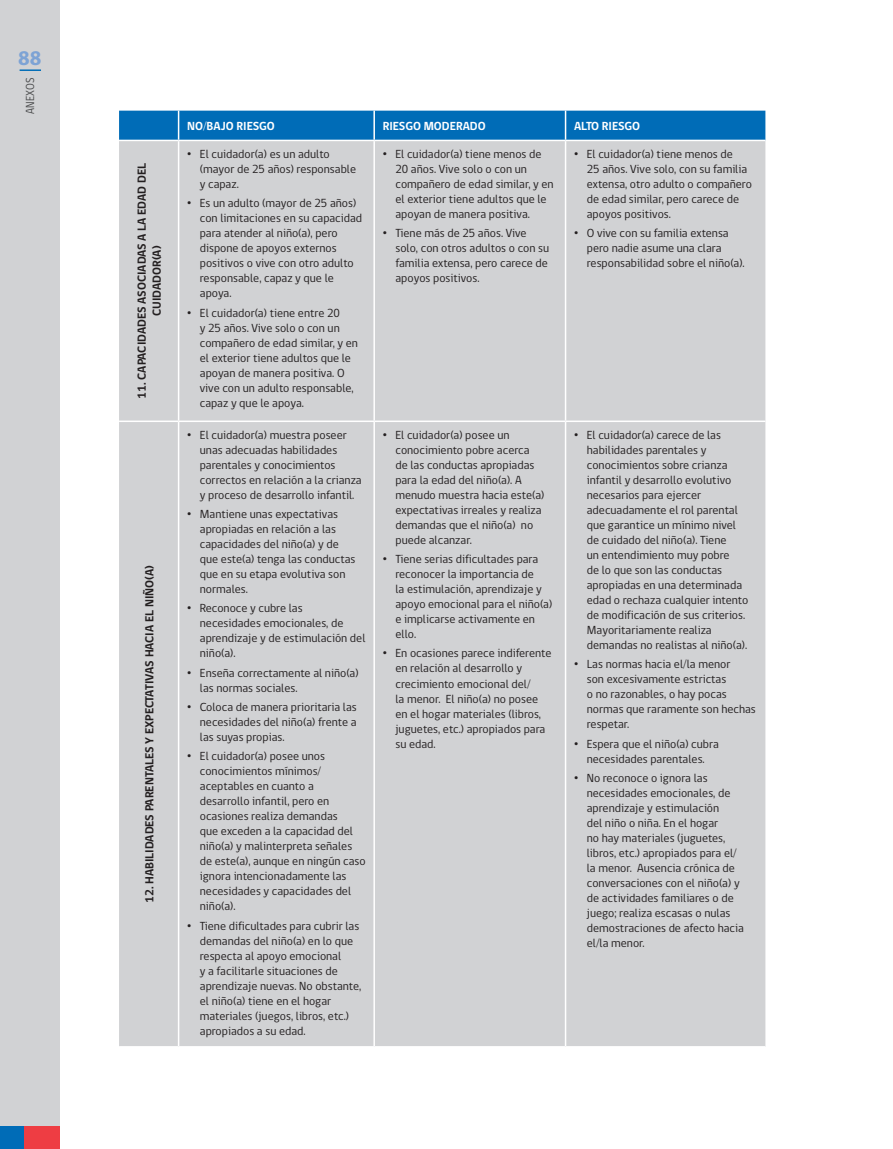
<style>
.page{position:relative;width:893px;height:1149px;background:#fff}
.page>*{position:absolute;margin:0;border:0;box-sizing:border-box;transform-origin:0 0}
.t1{font:700 21px "Myriad Pro";color:#7da3d5}
.t2{font:12px/15px "gob CL";color:#231f20}
.t3{font:700 12px/15px "gob CL";color:#231f20;text-align:center}
.t4{font:700 12px "gob CL";color:#fff}
.t5{font:12px "gob CL";letter-spacing:.025em;color:#4b4c4d;scale:.9 1}
.s1{font-family:"Arial"}
</style>
<div class="page">
<div style="left:0;top:0;width:60px;height:1148px;background:#d1d2d4"></div>
<hr style="left:20px;top:69px;width:21px;height:2px;background:#006cb7">
<div style="left:0;top:1125px;width:36px;height:23px;background:#006cb7"></div>
<div style="left:25px;top:1125px;width:35px;height:23px;background:#ee3d43"></div>
<div style="left:119px;top:141px;width:646px;height:904px;background:#d1d2d4"></div>
<hr style="left:178px;top:141px;width:1px;height:279px;background:#fff">
<hr style="left:373px;top:141px;width:2px;height:279px;background:#fff">
<hr style="left:565px;top:141px;width:1px;height:279px;background:#fff">
<hr style="left:119px;top:420px;width:60px;height:2px;background:#fff">
<hr style="left:179px;top:420px;width:195px;height:2px;background:#fff">
<hr style="left:178px;top:422px;width:1px;height:623px;background:#fff">
<hr style="left:374px;top:420px;width:192px;height:2px;background:#fff">
<hr style="left:373px;top:422px;width:2px;height:623px;background:#fff">
<hr style="left:566px;top:420px;width:199px;height:2px;background:#fff">
<hr style="left:565px;top:422px;width:1px;height:623px;background:#fff">
<div style="left:119px;top:111px;width:646px;height:29px;background:#006cb7"></div>
<h1 class="t1" style="left:18px;top:45px;width:25px">88</h1>
<p class="t5" style="left:22px;top:114px;width:42px;rotate:-90deg">ANEXOS</p>
<p class="t3" style="left:135px;top:398px;width:237px;rotate:-90deg">11. CAPACIDADES ASOCIADAS A LA EDAD DEL<br>CUIDADOR(A)</p>
<p class="t3" style="left:142px;top:902px;width:339px;rotate:-90deg">12. HABILIDADES PARENTALES Y EXPECTATIVAS HACIA EL NIÑO(A)</p>
<p class="t4" style="left:187px;top:118px;width:89px">NO/BAJO RIESGO</p>
<p class="t4" style="left:383px;top:118px;width:105px">RIESGO MODERADO</p>
<p class="t4" style="left:574px;top:118px;width:68px">ALTO RIESGO</p>
<p class="t2" style="left:200px;top:147px;width:158px;text-indent:-13px"><span class="s1">•</span> El cuidador(a) es un adulto (mayor de 25 años) responsable y capaz.</p>
<p class="t2" style="left:200px;top:196px;width:164px;text-indent:-13px"><span class="s1">•</span> Es un adulto (mayor de 25 años) con limitaciones en su capacidad para atender al niño(a), pero dispone de apoyos externos positivos o vive con otro adulto responsable, capaz y que le apoya.</p>
<p class="t2" style="left:200px;top:305px;width:160px;text-indent:-13px"><span class="s1">•</span> El cuidador(a) tiene entre 20<br>y 25 años. Vive solo o con un compañero de edad similar, y en el exterior tiene adultos que le apoyan de manera positiva. O vive con un adulto responsable, capaz y que le apoya.</p>
<p class="t2" style="left:200px;top:427px;width:163px;text-indent:-13px"><span class="s1">•</span> El cuidador(a) muestra poseer unas adecuadas habilidades parentales y conocimientos correctos en relación a la crianza y proceso de desarrollo infantil.</p>
<p class="t2" style="left:200px;top:506px;width:157px;text-indent:-13px"><span class="s1">•</span> Mantiene unas expectativas apropiadas en relación a las capacidades del niño(a) y de que este(a) tenga las conductas que en su etapa evolutiva son normales.</p>
<p class="t2" style="left:200px;top:601px;width:167px;text-indent:-13px"><span class="s1">•</span> Reconoce y cubre las necesidades emocionales, de aprendizaje y de estimulación del niño(a).</p>
<p class="t2" style="left:200px;top:665px;width:160px;text-indent:-13px"><span class="s1">•</span> Enseña correctamente al niño(a) las normas sociales.</p>
<p class="t2" style="left:200px;top:699px;width:159px;text-align:justify;text-indent:-13px"><span class="s1">•</span> Coloca de manera prioritaria las necesidades del niño(a) frente a las suyas propias.</p>
<p class="t2" style="left:200px;top:748px;width:167px;text-indent:-13px"><span class="s1">•</span> El cuidador(a) posee unos conocimientos mínimos/ aceptables en cuanto a desarrollo infantil, pero en ocasiones realiza demandas<br>que exceden a la capacidad del niño(a) y malinterpreta señales de este(a), aunque en ningún caso ignora intencionadamente las necesidades y capacidades del niño(a).</p>
<p class="t2" style="left:200px;top:918px;width:163px;text-indent:-13px"><span class="s1">•</span> Tiene dificultades para cubrir las demandas del niño(a) en lo que respecta al apoyo emocional<br>y a facilitarle situaciones de aprendizaje nuevas. No obstante, el niño(a) tiene en el hogar materiales (juegos, libros, etc.) apropiados a su edad.</p>
<p class="t2" style="left:395px;top:147px;width:160px;text-indent:-13px"><span class="s1">•</span> El cuidador(a) tiene menos de<br>20 años. Vive solo o con un compañero de edad similar, y en el exterior tiene adultos que le apoyan de manera positiva.</p>
<p class="t2" style="left:395px;top:226px;width:155px;text-indent:-13px"><span class="s1">•</span> Tiene más de 25 años. Vive solo, con otros adultos o con su familia extensa, pero carece de apoyos positivos.</p>
<p class="t2" style="left:395px;top:427px;width:150px;text-indent:-13px"><span class="s1">•</span> El cuidador(a) posee un conocimiento pobre acerca de las conductas apropiadas para la edad del niño(a). A menudo muestra hacia este(a) expectativas irreales y realiza demandas que el niño(a) no puede alcanzar.</p>
<p class="t2" style="left:395px;top:551px;width:158px;text-indent:-13px"><span class="s1">•</span> Tiene serias dificultades para reconocer la importancia de<br>la estimulación, aprendizaje y apoyo emocional para el niño(a) e implicarse activamente en ello.</p>
<p class="t2" style="left:395px;top:646px;width:158px;text-indent:-13px"><span class="s1">•</span> En ocasiones parece indiferente en relación al desarrollo y crecimiento emocional del/<br>la menor. El niño(a) no posee en el hogar materiales (libros, juguetes, etc.) apropiados para su edad.</p>
<p class="t2" style="left:587px;top:147px;width:167px;text-indent:-13px"><span class="s1">•</span> El cuidador(a) tiene menos de<br>25 años. Vive solo, con su familia extensa, otro adulto o compañero de edad similar, pero carece de apoyos positivos.</p>
<p class="t2" style="left:587px;top:226px;width:159px;text-indent:-13px"><span class="s1">•</span> O vive con su familia extensa pero nadie asume una clara responsabilidad sobre el niño(a).</p>
<p class="t2" style="left:587px;top:427px;width:163px;text-indent:-13px"><span class="s1">•</span> El cuidador(a) carece de las habilidades parentales y conocimientos sobre crianza infantil y desarrollo evolutivo necesarios para ejercer adecuadamente el rol parental que garantice un mínimo nivel de cuidado del niño(a). Tiene<br>un entendimiento muy pobre<br>de lo que son las conductas apropiadas en una determinada edad o rechaza cualquier intento de modificación de sus criterios.<br>Mayoritariamente realiza demandas no realistas al niño(a).</p>
<p class="t2" style="left:587px;top:656px;width:171px;text-indent:-13px"><span class="s1">•</span> Las normas hacia el/la menor<br>son excesivamente estrictas<br>o no razonables, o hay pocas normas que raramente son hechas respetar.</p>
<p class="t2" style="left:574px;top:736px;width:146px;text-align:center"><span class="s1">•</span> Espera que el niño(a) cubra necesidades parentales.</p>
<p class="t2" style="left:587px;top:770px;width:159px;text-indent:-13px"><span class="s1">•</span> No reconoce o ignora las necesidades emocionales, de aprendizaje y estimulación<br>del niño o niña. En el hogar<br>no hay materiales (juguetes, libros, etc.) apropiados para el/ la menor. Ausencia crónica de conversaciones con el niño(a) y de actividades familiares o de juego; realiza escasas o nulas demostraciones de afecto hacia el/la menor.</p>
</div>
